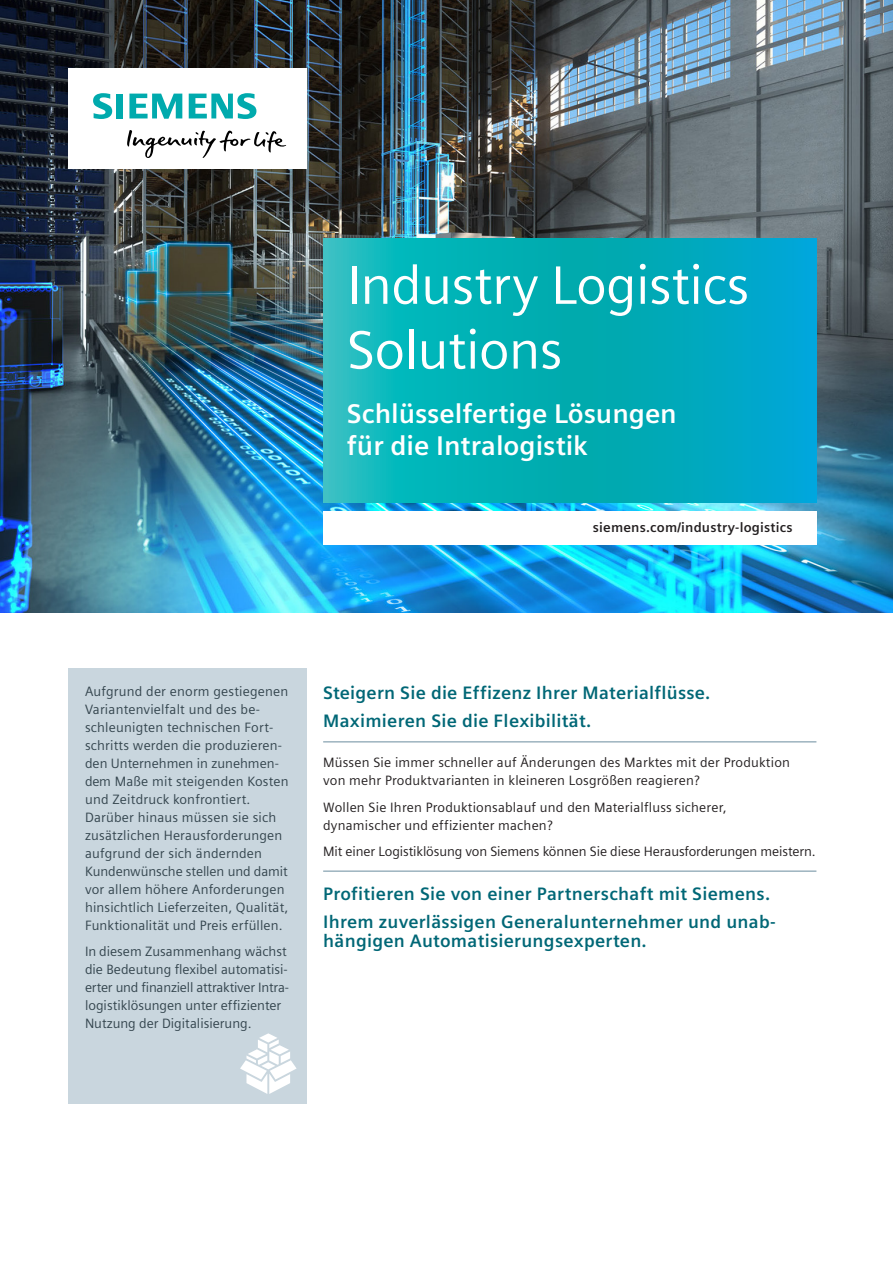
<style>
.page{position:relative;width:893px;height:1263px;background:#fff}
.page>*{position:absolute;margin:0;border:0;box-sizing:border-box;transform-origin:0 0}
._01__Headline__36pt{font:54px/64.8px "Siemens Sans";letter-spacing:-.01em;color:#fff}
._02__Subhead__18pt_1{font:700 27px/32.4px "Siemens Sans";color:#fff}
._03__Body_text__9pt{font:700 18px/19.5px "Siemens Sans";letter-spacing:.015em;color:#006776}
._03__Body_text__9pt-2{font:13.5px/18px "Siemens Sans";letter-spacing:.01em;color:#33444d}
._03__Body_text__9pt-3{font:13.5px/18px "Siemens Sans";letter-spacing:.015em;color:#231f20}
._03__Body_text__9pt-4{font:13.5px "Siemens Sans";letter-spacing:-.01em;color:#231f20}
._03__URL__9pt{font:700 13.5px "Siemens Sans";letter-spacing:.015em;color:#231f20}
</style>
<div class="page">
<div style="left:68px;top:668px;width:238px;height:435px;background:#c9d6de"></div>
<img style="left:0;top:0;width:893px;height:612px">
<div style="left:68px;top:68px;width:238px;height:101px;background:#fff"></div>
<svg style="left:127px;top:130px;width:159px;height:28px"></svg>
<svg style="left:93px;top:93px;width:30px;height:26px"></svg>
<svg style="left:129px;top:94px;width:53px;height:25px"></svg>
<svg style="left:189px;top:93px;width:67px;height:26px"></svg>
<svg style="left:323px;top:238px;width:493px;height:265px"></svg>
<div style="left:323px;top:511px;width:493px;height:33px;background:#fff"></div>
<hr style="left:323px;top:870px;width:493px;height:2px;background:#7b99a9">
<hr style="left:323px;top:741px;width:493px;height:1px;background:#7b99a9">
<svg style="left:240px;top:1033px;width:57px;height:61px"></svg>
<p class="_01__Headline__36pt" style="left:347px;top:253px;width:404px">Industry Logistics<br>Solutions</p>
<p class="_02__Subhead__18pt_1" style="left:347px;top:397px;width:331px">Schlüsselfertige Lösungen für die Intralogistik</p>
<p class="_03__URL__9pt" style="left:593px;top:520px;width:201px">siemens.com/industry-logistics</p>
<p class="_03__Body_text__9pt-2" style="left:85px;top:682px;width:205px">Aufgrund der enorm gestiegenen<br>Variantenvielfalt und des be&shy;schleunigten technischen Fort&shy;schritts werden die produzieren&shy;den Unternehmen in zunehmen&shy;dem Maße mit steigenden Kosten und Zeitdruck konfrontiert.<br>Darüber hinaus müssen sie sich zusätzlichen Herausforderungen aufgrund der sich ändernden<br>Kundenwünsche stellen und damit vor allem höhere Anforderungen hinsichtlich Lieferzeiten, Qualität,<br>Funktionalität und Preis erfüllen.</p>
<p class="_03__Body_text__9pt-2" style="left:85px;top:942px;width:206px">In diesem Zusammenhang wächst die Bedeutung flexibel automatisi&shy;erter und finanziell attraktiver Intra&shy;logistiklösungen unter effizienter Nutzung der Digitalisierung.</p>
<p class="_03__Body_text__9pt" style="left:323px;top:683px;width:389px">Steigern Sie die Effizenz Ihrer Materialflüsse.</p>
<p class="_03__Body_text__9pt" style="left:323px;top:711px;width:270px">Maximieren Sie die Flexibilität.</p>
<p class="_03__Body_text__9pt-3" style="left:323px;top:754px;width:468px">Müssen Sie immer schneller auf Änderungen des Marktes mit der Produktion von mehr Produktvarianten in kleineren Losgrößen reagieren?</p>
<p class="_03__Body_text__9pt-3" style="left:323px;top:798px;width:405px">Wollen Sie Ihren Produktionsablauf und den Materialfluss sicherer, dynamischer und effizienter machen?</p>
<p class="_03__Body_text__9pt-4" style="left:323px;top:844px;width:494px">Mit einer Logistiklösung von Siemens können Sie diese Herausforderungen meistern.</p>
<p class="_03__Body_text__9pt" style="left:323px;top:884px;width:448px">Profitieren Sie von einer Partnerschaft mit Siemens.</p>
<p class="_03__Body_text__9pt" style="left:323px;top:912px;width:454px">Ihrem zuverlässigen Generalunternehmer und unab&shy;hängigen Automatisierungsexperten.</p>
</div>
